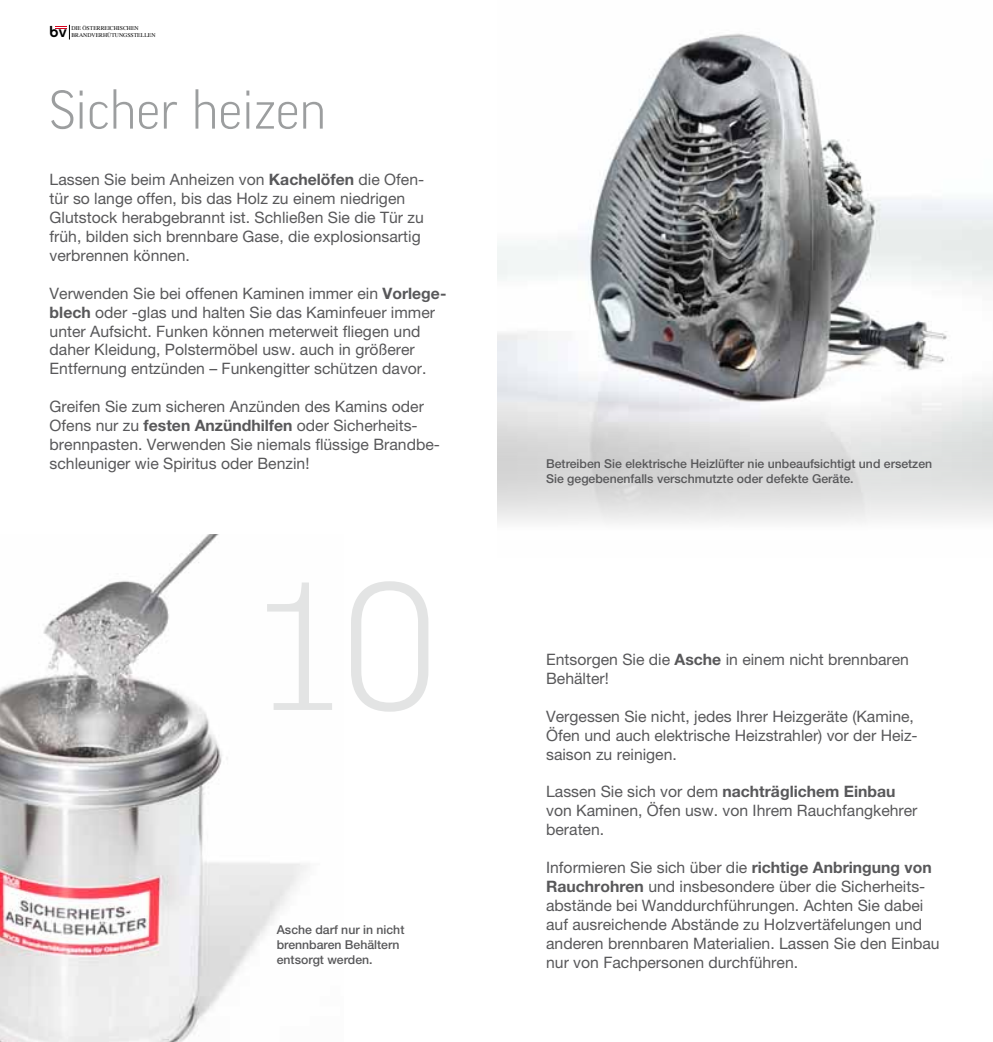
<style>
.page{position:relative;width:993px;height:1042px;background:#fff}
.page>*{position:absolute;margin:0;border:0;box-sizing:border-box;transform-origin:0 0}
.t1{font:300 175px "Good";color:#e3e4e4}
.t2{font:300 52.5px "Good";color:#9c9e9f}
.t3{font:15.75px/18.9px "Helvetica Neue LT Pro";color:#58585a}
.t4{font:14.88px "Chalet New York Nineteen Seventy";color:#000}
.t5{font:500 12.25px/14.7px "Helvetica Neue LT Pro";color:#58585a}
.t6{font:5.77px/6.8px "Times";color:#000}
.s1{font-weight:700}
</style>
<div class="page">
<img style="left:0;top:535px;width:308px;height:507px">
<img style="left:497px;top:33px;width:495px;height:490px">
<svg style="left:55px;top:25px;width:15px;height:15px"></svg>
<p class="t4" style="left:50px;top:23px;width:18px">bv</p>
<p class="t6" style="left:71px;top:24px;width:86px">DIE ÖSTERREICHISCHEN<br>BRANDVERHÜTUNGSSTELLEN</p>
<h2 class="t2" style="left:50px;top:81px;width:278px">Sicher heizen</h2>
<p class="t3" style="left:50px;top:170px;width:376px">Lassen Sie beim Anheizen von <span class="s1">Kachelöfen</span> die Ofen&shy;tür so lange offen, bis das Holz zu einem niedrigen Glutstock herabgebrannt ist. Schließen Sie die Tür zu früh, bilden sich brennbare Gase, die explosionsartig verbrennen können.</p>
<p class="t3" style="left:50px;top:283px;width:398px">Verwenden Sie bei offenen Kaminen immer ein <span class="s1">Vorlege&shy;blech</span> oder -glas und halten Sie das Kaminfeuer immer unter Aufsicht. Funken können meterweit fliegen und daher Kleidung, Polstermöbel usw. auch in größerer Entfernung entzünden – Funkengitter schützen davor.</p>
<p class="t3" style="left:50px;top:397px;width:392px">Greifen Sie zum sicheren Anzünden des Kamins oder Ofens nur zu <span class="s1">festen Anzündhilfen</span> oder Sicherheits&shy;brennpasten. Verwenden Sie niemals flüssige Brandbe&shy;schleuniger wie Spiritus oder Benzin!</p>
<h1 class="t1" style="left:243px;top:553px;width:196px">10</h1>
<p class="t5" style="left:277px;top:922px;width:129px">Asche darf nur in nicht brennbaren Behältern entsorgt werden.</p>
<p class="t5" style="left:546px;top:456px;width:387px">Betreiben Sie elektrische Heizlüfter nie unbeaufsichtigt und ersetzen<br>Sie gegebenenfalls verschmutzte oder defekte Geräte.</p>
<p class="t3" style="left:546px;top:650px;width:364px">Entsorgen Sie die <span class="s1">Asche</span> in einem nicht brennbaren<br>Behälter!</p>
<p class="t3" style="left:546px;top:706px;width:373px">Vergessen Sie nicht, jedes Ihrer Heizgeräte (Kamine,<br>Öfen und auch elektrische Heizstrahler) vor der Heiz&shy;saison zu reinigen.</p>
<p class="t3" style="left:546px;top:782px;width:373px">Lassen Sie sich vor dem <span class="s1">nachträglichem Einbau </span>von Kaminen, Öfen usw. von Ihrem Rauchfangkehrer beraten.</p>
<p class="t3" style="left:546px;top:858px;width:395px">Informieren Sie sich über die <span class="s1">richtige Anbringung von Rauchrohren</span> und insbesondere über die Sicherheits&shy;abstände bei Wanddurchführungen. Achten Sie dabei auf ausreichende Abstände zu Holzvertäfelungen und anderen brennbaren Materialien. Lassen Sie den Einbau nur von Fachpersonen durchführen.</p>
</div>
